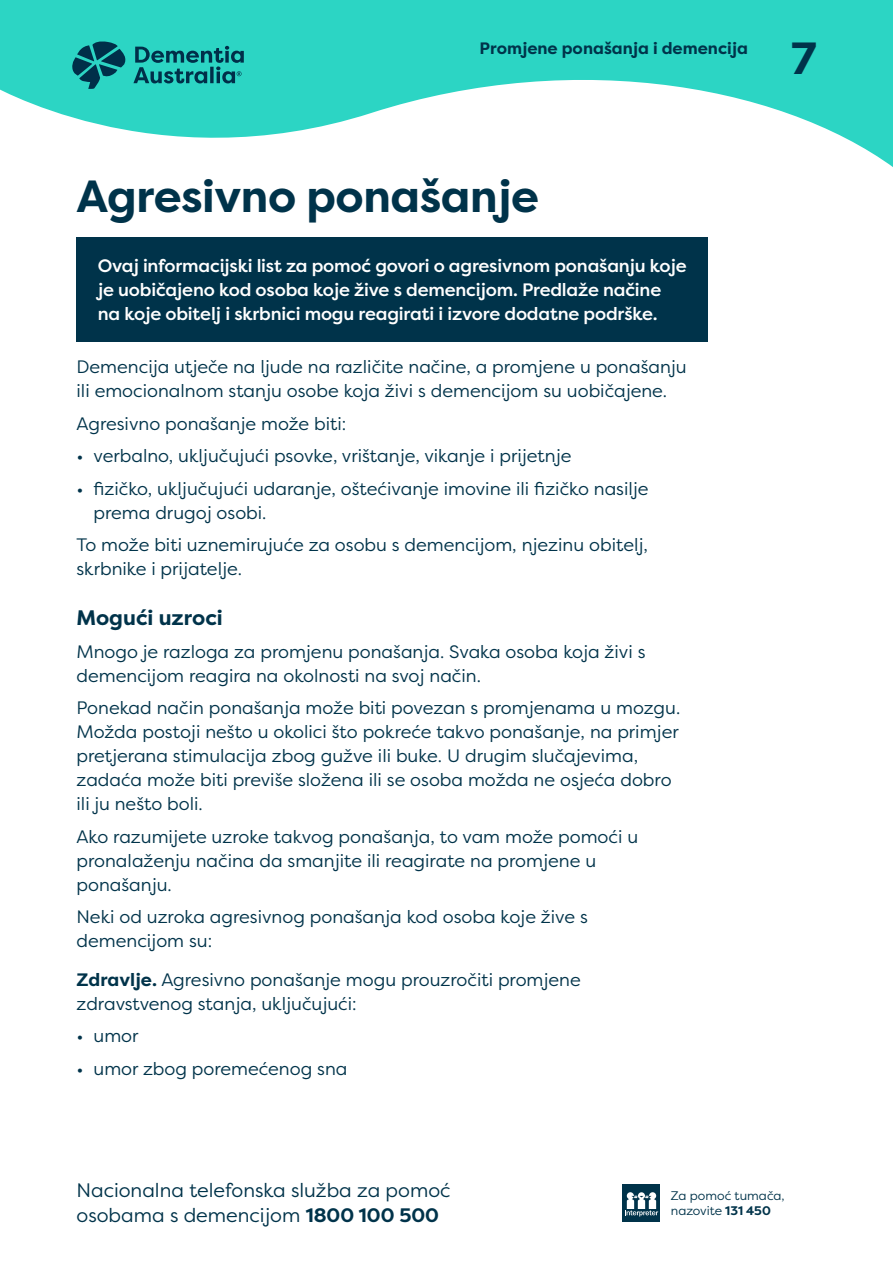
<style>
.page{position:relative;width:893px;height:1263px;background:#fff}
.page>*{position:absolute;margin:0;border:0;box-sizing:border-box;transform-origin:0 0}
.t1{font:700 45px "Filson Pro";letter-spacing:-.01em;color:#00334a}
.t2{font:700 21px "Filson Pro";color:#00334a}
.t3{font:19.5px/24.9px "Filson Pro";color:#00334a}
.t4{font:18px/24px "Filson Pro";color:#00334a}
.t5{font:500 18px/24px "Filson Pro";letter-spacing:-.01em;color:#fff}
.t6{font:700 16.5px "Filson Pro";color:#00334a}
.t7{font:12.45px/14.4px "Filson Pro";color:#00334a}
.s1{font-weight:700}
</style>
<div class="page">
<svg style="left:0;top:0;width:893px;height:167px;fill:#2cd5c4"></svg>
<div style="left:623px;top:1184px;width:37px;height:37px;background:#00334a"></div>
<svg style="left:625px;top:1192px;width:33px;height:24px"></svg>
<svg style="left:72px;top:41px;width:172px;height:48px;background:#1d9d9a"></svg>
<div style="left:77px;top:237px;width:631px;height:104px;background:#00334a"></div>
<p class="t6" style="left:480px;top:38px;width:270px">Promjene ponašanja i demencija</p>
<p class="t1" style="left:791px;top:30px;width:27px">7</p>
<p class="t1" style="left:77px;top:167px;width:464px">Agresivno ponašanje</p>
<p class="t5" style="left:98px;top:253px;width:590px">Ovaj informacijski list za pomoć govori o agresivnom ponašanju koje je uobičajeno kod osoba koje žive s demencijom. Predlaže načine na koje obitelj i skrbnici mogu reagirati i izvore dodatne podrške.</p>
<p class="t4" style="left:77px;top:355px;width:612px">Demencija utječe na ljude na različite načine, a promjene u ponašanju ili emocionalnom stanju osobe koja živi s demencijom su uobičajene.</p>
<p class="t4" style="left:77px;top:411px;width:271px">Agresivno ponašanje može biti:</p>
<p class="t4" style="left:77px;top:444px;width:496px">• verbalno, uključujući psovke, vrištanje, vikanje i prijetnje</p>
<p class="t4" style="left:94px;top:476px;width:557px;text-indent:-17px">• fizičko, uključujući udaranje, oštećivanje imovine ili fizičko nasilje prema drugoj osobi.</p>
<p class="t4" style="left:77px;top:533px;width:573px">To može biti uznemirujuće za osobu s demencijom, njezinu obitelj, skrbnike i prijatelje.</p>
<p class="t2" style="left:77px;top:604px;width:148px">Mogući uzroci</p>
<p class="t4" style="left:77px;top:639px;width:570px">Mnogo je razloga za promjenu ponašanja. Svaka osoba koja živi s demencijom reagira na okolnosti na svoj način.</p>
<p class="t4" style="left:77px;top:695px;width:605px">Ponekad način ponašanja može biti povezan s promjenama u mozgu.<br>Možda postoji nešto u okolici što pokreće takvo ponašanje, na primjer pretjerana stimulacija zbog gužve ili buke. U drugim slučajevima, zadaća može biti previše složena ili se osoba možda ne osjeća dobro ili ju nešto boli.</p>
<p class="t4" style="left:77px;top:824px;width:563px">Ako razumijete uzroke takvog ponašanja, to vam može pomoći u pronalaženju načina da smanjite ili reagirate na promjene u ponašanju.</p>
<p class="t4" style="left:77px;top:904px;width:513px">Neki od uzroka agresivnog ponašanja kod osoba koje žive s demencijom su:</p>
<p class="t4" style="left:77px;top:967px;width:506px"><span class="s1">Zdravlje.</span> Agresivno ponašanje mogu prouzročiti promjene zdravstvenog stanja, uključujući:</p>
<p class="t4" style="left:77px;top:1023px;width:64px">• umor</p>
<p class="t4" style="left:77px;top:1056px;width:272px">• umor zbog poremećenog sna</p>
<p class="t3" style="left:77px;top:1177px;width:376px">Nacionalna telefonska služba za pomoć osobama s demencijom <span class="s1">1800 100 500</span></p>
<p class="t7" style="left:671px;top:1188px;width:115px">Za pomoć tumača, nazovite <span class="s1">131 450</span></p>
</div>
